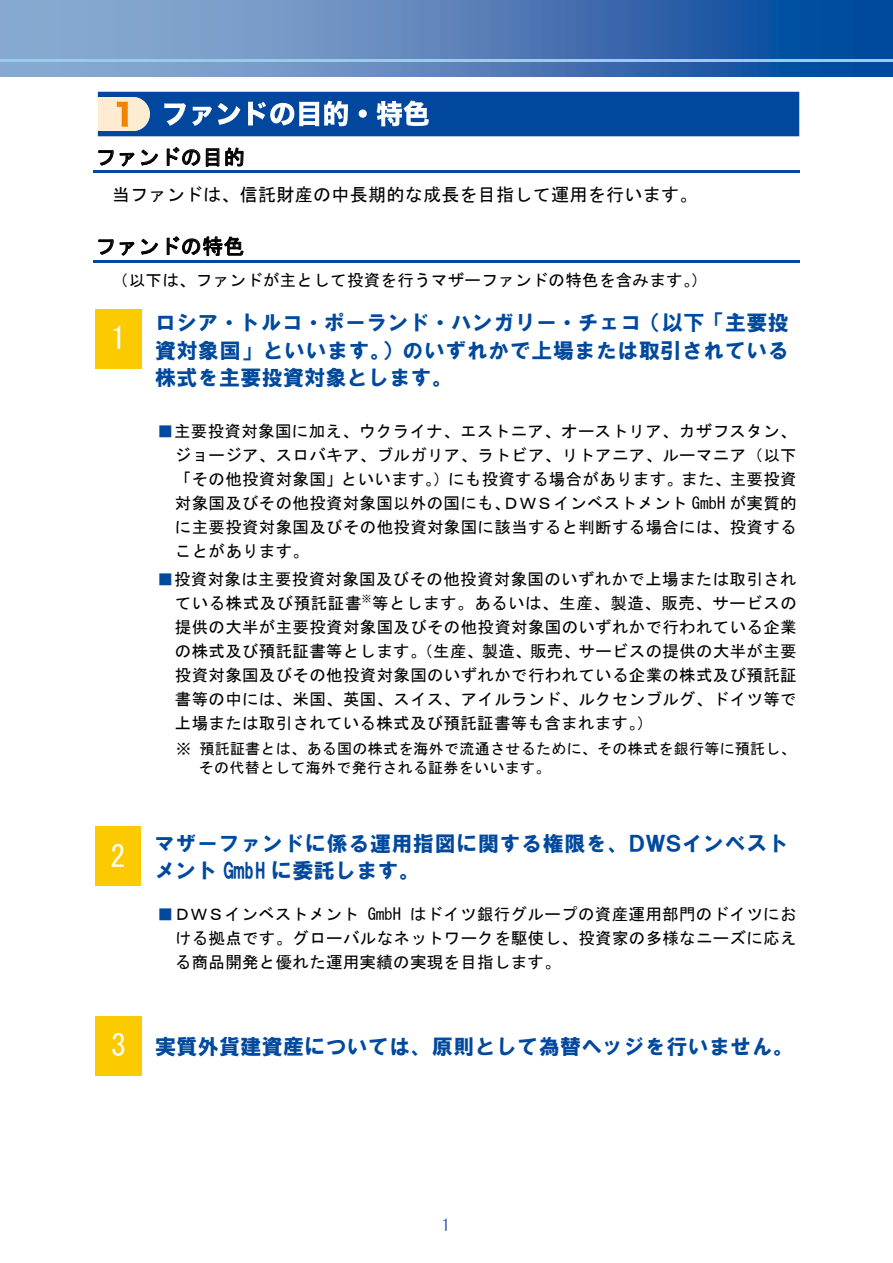
<style>
.page{position:relative;width:893px;height:1263px;background:#fff}
.page>*{position:absolute;margin:0;border:0;box-sizing:border-box;transform-origin:0 0}
.t1{font:30px "MS Gothic";color:#fff}
.t2{font:21px/27px "HG Soei Kakugothic UB";letter-spacing:.015em;color:#00499d;text-align:justify}
.t3{font:21px "MS Gothic";letter-spacing:.02em;color:#000}
.t4{font:18px "MS Gothic";letter-spacing:.015em;color:#000}
.t5{font:16.5px/24px "MS Gothic";letter-spacing:.02em;color:#000;text-align:justify}
.t6{font:16.5px "MS Gothic";color:#3362ae}
.t7{font:15px/19.5px "MS Gothic";letter-spacing:.02em;color:#000}
.s1{color:#00499d}
.s2{font-family:"HGP Soei Kakugothic UB"}
.s3{font-family:"MS Gothic";font-size:30px;color:#fff}
</style>
<div class="page">
<img style="left:0;top:0;width:893px;height:77px">
<hr style="left:0;top:60px;width:893px;height:2px;background:#9dc9ec">
<svg style="left:98px;top:150px;width:36px;height:17px"></svg>
<svg style="left:141px;top:149px;width:17px;height:16px"></svg>
<svg style="left:167px;top:147px;width:33px;height:19px"></svg>
<svg style="left:206px;top:148px;width:13px;height:19px"></svg>
<svg style="left:225px;top:147px;width:18px;height:24px"></svg>
<hr style="left:93px;top:171px;width:706px;height:2px;background:#00499d">
<svg style="left:98px;top:239px;width:36px;height:17px"></svg>
<svg style="left:141px;top:239px;width:17px;height:16px"></svg>
<svg style="left:167px;top:236px;width:77px;height:20px"></svg>
<hr style="left:93px;top:260px;width:706px;height:2px;background:#00499d">
<div style="left:95px;top:309px;width:47px;height:59px;background:#fcca00"></div>
<div style="left:95px;top:826px;width:46px;height:59px;background:#fcca00"></div>
<div style="left:95px;top:1016px;width:47px;height:59px;background:#fcca00"></div>
<svg style="left:98px;top:92px;width:701px;height:44px;background:#235fa7"></svg>
<p class="t3" style="left:95px;top:147px;width:151px">ファンドの目的</p>
<p class="t4" style="left:112px;top:186px;width:587px">当ファンドは、信託財産の中長期的な成長を目指して運用を行います。</p>
<p class="t3" style="left:95px;top:236px;width:151px">ファンドの特色</p>
<p class="t5" style="left:112px;top:268px;width:597px">（以下は、ファンドが主として投資を行うマザーファンドの特色を含みます。）</p>
<p class="t2" style="left:155px;top:309px;width:635px">ロシア・トルコ・ポーランド・ハンガリー・チェコ（以下「主要投資対象国」といいます。）のいずれかで上場または取引されている株式を主要投資対象とします。</p>
<h1 class="t1" style="left:111px;top:323px;width:16px">1</h1>
<h1 class="t1" style="left:110px;top:841px;width:16px">2</h1>
<p class="t5" style="left:175px;top:419px;width:623px;text-indent:-18px"><span class="s1">■</span>主要投資対象国に加え、ウクライナ、エストニア、オーストリア、カザフスタン、ジョージア、スロバキア、ブルガリア、ラトビア、リトアニア、ルーマニア（以下「その他投資対象国」といいます。）にも投資する場合があります。また、主要投資対象国及びその他投資対象国以外の国にも、ＤＷＳインベストメント GmbH が実質的に主要投資対象国及びその他投資対象国に該当すると判断する場合には、投資することがあります。</p>
<p class="t5" style="left:175px;top:567px;width:624px;text-indent:-18px"><span class="s1">■</span>投資対象は主要投資対象国及びその他投資対象国のいずれかで上場または取引されている株式及び預託証書<sup>※</sup>等とします。あるいは、生産、製造、販売、サービスの提供の大半が主要投資対象国及びその他投資対象国のいずれかで行われている企業の株式及び預託証書等とします。（生産、製造、販売、サービスの提供の大半が主要投資対象国及びその他投資対象国のいずれかで行われている企業の株式及び預託証書等の中には、米国、英国、スイス、アイルランド、ルクセンブルグ、ドイツ等で上場または取引されている株式及び預託証書等も含まれます。）</p>
<p class="t7" style="left:199px;top:738px;width:599px;text-indent:-22px">※ 預託証書とは、ある国の株式を海外で流通させるために、その株式を銀行等に預託し、その代替として海外で発行される証券をいいます。</p>
<p class="t2" style="left:154px;top:829px;width:636px">マザーファンドに係る運用指図に関する権限を、<span class="s2">ＤＷＳ</span>インベストメント GmbH に委託します。</p>
<p class="t5" style="left:175px;top:902px;width:623px;text-indent:-18px"><span class="s1">■</span>ＤＷＳインベストメント GmbH はドイツ銀行グループの資産運用部門のドイツにおける拠点です。グローバルなネットワークを駆使し、投資家の多様なニーズに応える商品開発と優れた運用実績の実現を目指します。</p>
<p class="t2" style="left:111px;top:1033px;width:684px"><span class="s3">3</span> 実質外貨建資産については、原則として為替ヘッジを行いません。</p>
<p class="t6" style="left:442px;top:1217px;width:10px">1</p>
</div>
